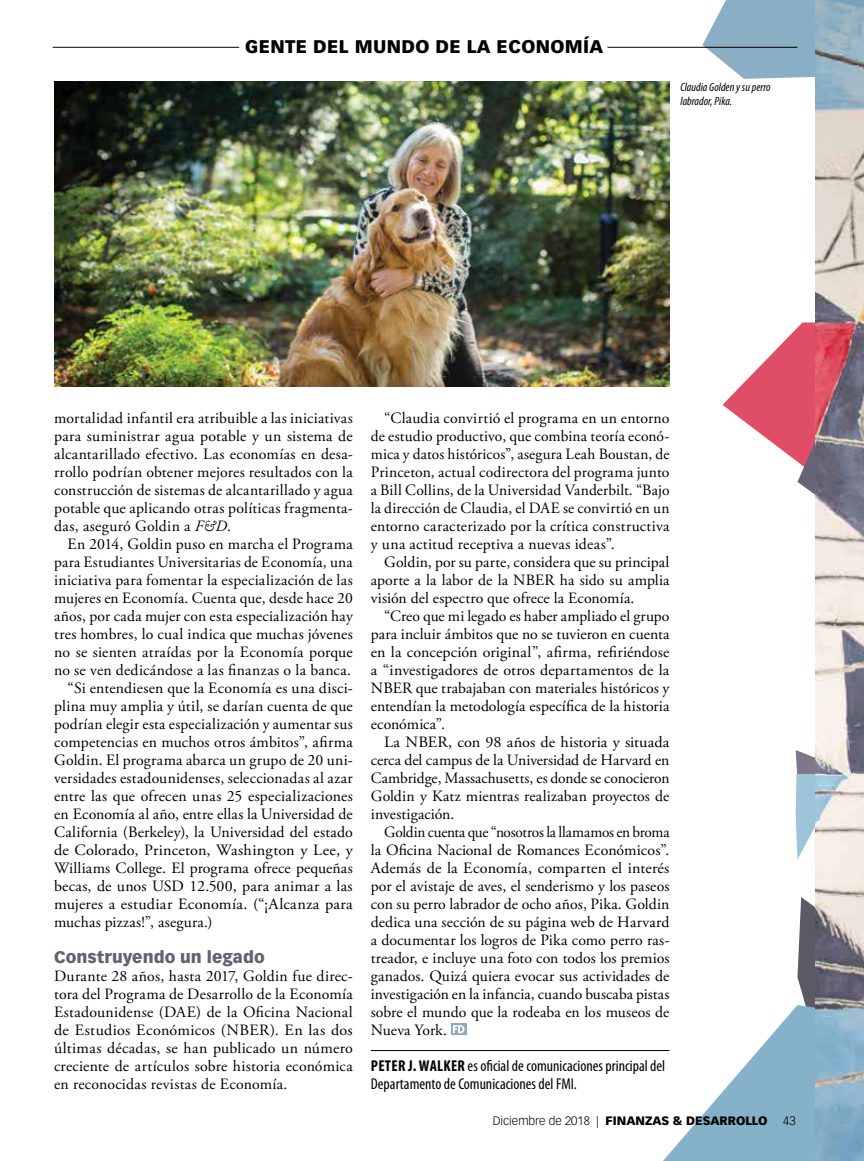
<style>
.page{position:relative;width:864px;height:1161px;background:#fff}
.page>*{position:absolute;margin:0;border:0;box-sizing:border-box;transform-origin:0 0}
.t1{font:900 18px "Vectora LT Std";letter-spacing:.02em;color:#000}
.t2{font:900 16.5px "Vectora LT Std";color:#646272}
.t3{font:15.75px/18px "Adobe Garamond Pro";letter-spacing:.01em;color:#000;text-align:justify}
.t4{font:condensed 15.75px/18px "Myriad Pro";color:#000}
.t5{font:900 12px "Vectora LT Std";color:#000}
.t6{font:italic condensed 12px/14.4px "Myriad Pro";color:#000}
.t7{font:300 12px "Vectora LT Std";color:#000}
.s1{font-style:italic}
.s2{font-weight:700}
.s3{font-weight:300}
</style>
<div class="page">
<img style="left:54px;top:82px;width:615px;height:305px">
<svg style="left:663px;top:897px;width:152px;height:264px"></svg>
<svg style="left:702px;top:0;width:113px;height:79px;background:#9bb9cc"></svg>
<svg style="left:796px;top:750px;width:19px;height:109px"></svg>
<svg style="left:723px;top:322px;width:92px;height:173px"></svg>
<hr style="left:53px;top:47px;width:186px;height:1px;background:#000">
<hr style="left:608px;top:47px;width:189px;height:1px;background:#000">
<hr style="left:371px;top:1050px;width:298px;height:1px;background:#000">
<svg style="left:451px;top:1024px;width:15px;height:11px"></svg>
<svg style="left:453px;top:1025px;width:11px;height:8px"></svg>
<img style="left:815px;top:0;width:49px;height:1161px">
<p class="t1" style="left:245px;top:36px;width:360px">GENTE DEL MUNDO DE LA ECONOMÍA</p>
<p class="t6" style="left:681px;top:80px;width:92px">Claudia Golden y su perro labrador, Pika.</p>
<p class="t3" style="left:54px;top:410px;width:300px">mortalidad infantil era atribuible a las iniciativas para suministrar agua potable y un sistema de alcantarillado efectivo. Las economías en desa&shy;rrollo podrían obtener mejores resultados con la construcción de sistemas de alcantarillado y agua potable que aplicando otras políticas fragmenta&shy;das, aseguró Goldin a <span class="s1">F&amp;D</span>.</p>
<p class="t3" style="left:68px;top:536px;width:287px">En 2014, Goldin puso en marcha el Programa</p>
<p class="t3" style="left:54px;top:554px;width:300px">para Estudiantes Universitarias de Economía, una</p>
<p class="t3" style="left:54px;top:572px;width:300px">iniciativa para fomentar la especialización de las</p>
<p class="t3" style="left:54px;top:590px;width:300px">mujeres en Economía. Cuenta que, desde hace 20</p>
<p class="t3" style="left:54px;top:608px;width:300px">años, por cada mujer con esta especialización hay</p>
<p class="t3" style="left:54px;top:626px;width:300px">tres hombres, lo cual indica que muchas jóvenes</p>
<p class="t3" style="left:54px;top:644px;width:300px">no se sienten atraídas por la Economía porque</p>
<p class="t3" style="left:54px;top:662px;width:298px">no se ven dedicándose a las finanzas o la banca.</p>
<p class="t3" style="left:68px;top:680px;width:287px">“Si entendiesen que la Economía es una disci-</p>
<p class="t3" style="left:54px;top:698px;width:300px">plina muy amplia y útil, se darían cuenta de que</p>
<p class="t3" style="left:54px;top:716px;width:300px">podrían elegir esta especialización y aumentar sus</p>
<p class="t3" style="left:54px;top:734px;width:300px">competencias en muchos otros ámbitos”, afirma</p>
<p class="t3" style="left:54px;top:752px;width:300px">Goldin. El programa abarca un grupo de 20 uni-</p>
<p class="t3" style="left:54px;top:770px;width:300px">versidades estadounidenses, seleccionadas al azar</p>
<p class="t3" style="left:54px;top:788px;width:300px">entre las que ofrecen unas 25 especializaciones</p>
<p class="t3" style="left:54px;top:806px;width:300px">en Economía al año, entre ellas la Universidad de</p>
<p class="t3" style="left:54px;top:824px;width:300px">California (Berkeley), la Universidad del estado</p>
<p class="t3" style="left:54px;top:842px;width:300px">de Colorado, Princeton, Washington y Lee, y</p>
<p class="t3" style="left:54px;top:860px;width:300px">Williams College. El programa ofrece pequeñas</p>
<p class="t3" style="left:54px;top:878px;width:300px">becas, de unos USD 12.500, para animar a las</p>
<p class="t3" style="left:54px;top:896px;width:300px">mujeres a estudiar Economía. (“¡Alcanza para</p>
<p class="t3" style="left:54px;top:914px;width:160px">muchas pizzas!”, asegura.)</p>
<p class="t2" style="left:54px;top:947px;width:212px">Construyendo un legado</p>
<p class="t3" style="left:54px;top:968px;width:300px">Durante 28 años, hasta 2017, Goldin fue direc&shy;tora del Programa de Desarrollo de la Economía Estadounidense (DAE) de la Oficina Nacional de Estudios Económicos (NBER). En las dos últimas décadas, se han publicado un número creciente de artículos sobre historia económica en reconocidas revistas de Economía.</p>
<p class="t3" style="left:371px;top:410px;width:300px;text-indent:14px">“Claudia convirtió el programa en un entorno de estudio productivo, que combina teoría econó&shy;mica y datos históricos”, asegura Leah Boustan, de Princeton, actual codirectora del programa junto a Bill Collins, de la Universidad Vanderbilt. “Bajo la dirección de Claudia, el DAE se convirtió en un entorno caracterizado por la crítica constructiva y una actitud receptiva a nuevas ideas”.</p>
<p class="t3" style="left:371px;top:554px;width:300px;text-indent:14px">Goldin, por su parte, considera que su principal aporte a la labor de la NBER ha sido su amplia visión del espectro que ofrece la Economía.</p>
<p class="t3" style="left:371px;top:608px;width:300px;text-indent:14px">“Creo que mi legado es haber ampliado el grupo para incluir ámbitos que no se tuvieron en cuenta en la concepción original”, afirma, refiriéndose a “investigadores de otros departamentos de la NBER que trabajaban con materiales históricos y entendían la metodología específica de la historia económica”.</p>
<p class="t3" style="left:371px;top:734px;width:300px;text-indent:14px">La NBER, con 98 años de historia y situada cerca del campus de la Universidad de Harvard en Cambridge, Massachusetts, es donde se conocieron Goldin y Katz mientras realizaban proyectos de investigación.</p>
<p class="t3" style="left:371px;top:824px;width:300px;text-indent:14px">Goldin cuenta que “nosotros la llamamos en broma la Oficina Nacional de Romances Económicos”.<br>Además de la Economía, comparten el interés por el avistaje de aves, el senderismo y los paseos con su perro labrador de ocho años, Pika. Goldin dedica una sección de su página web de Harvard a documentar los logros de Pika como perro ras&shy;treador, e incluye una foto con todos los premios ganados. Quizá quiera evocar sus actividades de investigación en la infancia, cuando buscaba pistas sobre el mundo que la rodeaba en los museos de Nueva York.</p>
<p class="t4" style="left:371px;top:1057px;width:296px"><span class="s2">PETER J. WALKER</span> es oficial de comunicaciones principal del<br>Departamento de Comunicaciones del FMI.</p>
<p class="t5" style="left:493px;top:1113px;width:276px"><span class="s3">Diciembre de 2018 |</span> FINANZAS &amp; DESARROLLO</p>
<p class="t7" style="left:783px;top:1114px;width:14px">43</p>
</div>
